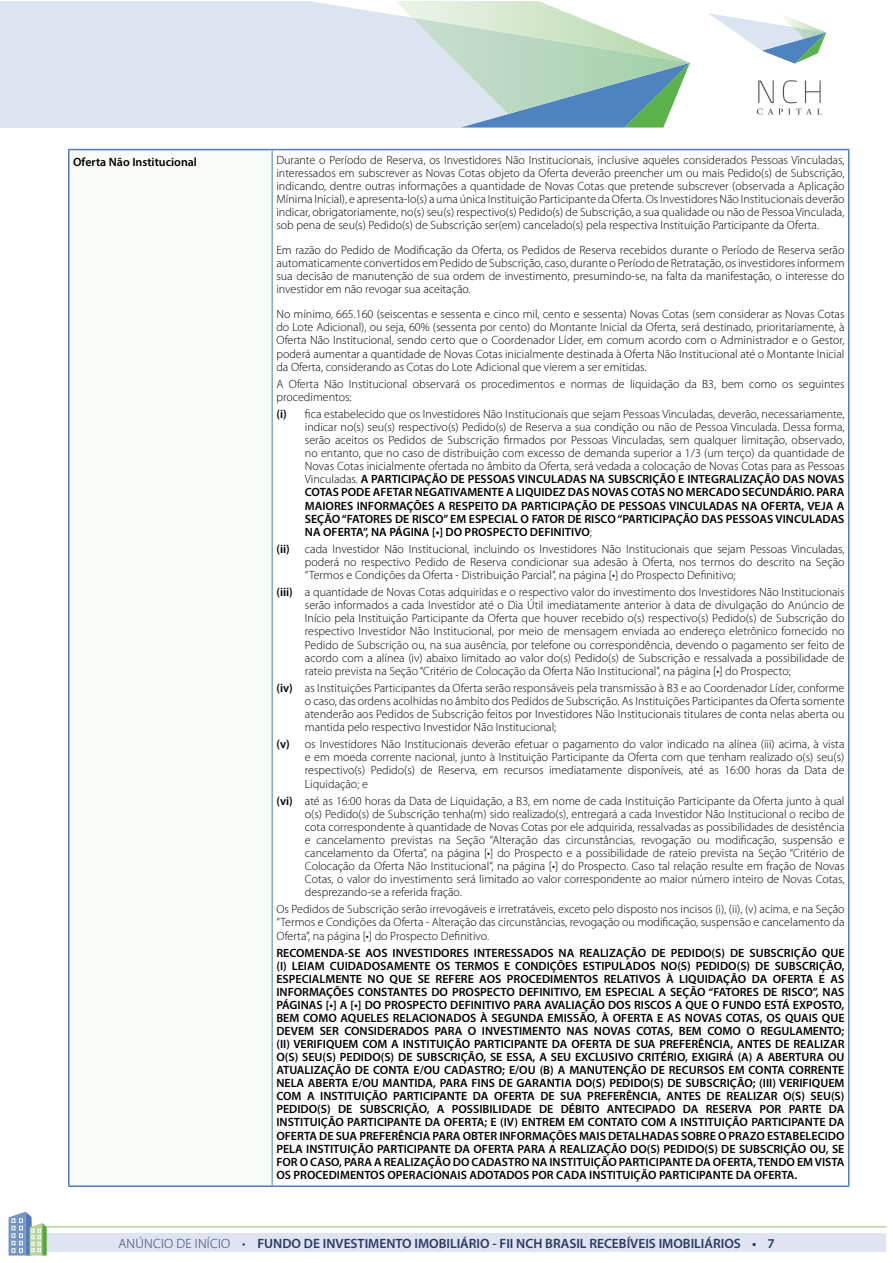
<style>
.page{position:relative;width:893px;height:1263px;background:#fff}
.page>*{position:absolute;margin:0;border:0;box-sizing:border-box;transform-origin:0 0}
.t1{font:600 13.5px "Myriad Pro";color:#2b3a63}
.t2{font:300 12px/13px "Myriad Pro";color:#000;text-align:justify}
.t3{font:600 12px/13px "Myriad Pro";color:#000;text-align:justify}
.s1{font-weight:600}
.s2{font-weight:300}
</style>
<div class="page">
<hr style="left:9px;top:1226px;width:877px;height:1px;background:#b7d49c">
<div style="left:32px;top:1233px;width:854px;height:19px;background:#dfe3f2"></div>
<svg style="left:9px;top:1211px;width:38px;height:44px"></svg>
<svg style="left:757px;top:80px;width:65px;height:35px"></svg>
<svg style="left:709px;top:13px;width:117px;height:51px"></svg>
<div style="left:0;top:1px;width:394px;height:127px;background:#dbe5f1"></div>
<svg style="left:394px;top:1px;width:296px;height:127px"></svg>
<div style="left:69px;top:150px;width:203px;height:1036px;background:#f9fbf6"></div>
<hr style="left:68px;top:149px;width:204px;height:1px;background:#4d7cb7">
<hr style="left:68px;top:150px;width:2px;height:1035px;background:#4d7cb7">
<hr style="left:272px;top:149px;width:577px;height:1px;background:#4d7cb7">
<hr style="left:848px;top:150px;width:1px;height:1035px;background:#4d7cb7">
<hr style="left:68px;top:1185px;width:204px;height:2px;background:#4d7cb7">
<hr style="left:272px;top:1185px;width:577px;height:2px;background:#4d7cb7">
<hr style="left:272px;top:150px;width:1px;height:1035px;background:#4d7cb7">
<p class="t3" style="left:73px;top:155px;width:125px">Oferta Não Institucional</p>
<p class="t2" style="left:276px;top:154px;width:570px">Durante o Período de Reserva, os Investidores Não Institucionais, inclusive aqueles considerados Pessoas Vinculadas, interessados em subscrever as Novas Cotas objeto da Oferta deverão preencher um ou mais Pedido(s) de Subscrição, indicando, dentre outras informações a quantidade de Novas Cotas que pretende subscrever (observada a Aplicação Mínima Inicial), e apresenta-lo(s) a uma única Instituição Participante da Oferta. Os Investidores Não Institucionais deverão indicar, obrigatoriamente, no(s) seu(s) respectivo(s) Pedido(s) de Subscrição, a sua qualidade ou não de Pessoa Vinculada, sob pena de seu(s) Pedido(s) de Subscrição ser(em) cancelado(s) pela respectiva Instituição Participante da Oferta.</p>
<p class="t2" style="left:276px;top:244px;width:570px">Em razão do Pedido de Modificação da Oferta, os Pedidos de Reserva recebidos durante o Período de Reserva serão automaticamente convertidos em Pedido de Subscrição, caso, durante o Período de Retratação, os investidores informem sua decisão de manutenção de sua ordem de investimento, presumindo-se, na falta da manifestação, o interesse do investidor em não revogar sua aceitação.</p>
<p class="t2" style="left:276px;top:308px;width:570px">No mínimo, 665.160 (seiscentas e sessenta e cinco mil, cento e sessenta) Novas Cotas (sem considerar as Novas Cotas do Lote Adicional), ou seja, 60% (sessenta por cento) do Montante Inicial da Oferta, será destinado, prioritariamente, à Oferta Não Institucional, sendo certo que o Coordenador Líder, em comum acordo com o Administrador e o Gestor, poderá aumentar a quantidade de Novas Cotas inicialmente destinada à Oferta Não Institucional até o Montante Inicial da Oferta, considerando as Cotas do Lote Adicional que vierem a ser emitidas.</p>
<p class="t2" style="left:276px;top:377px;width:570px">A Oferta Não Institucional observará os procedimentos e normas de liquidação da B3, bem como os seguintes procedimentos:</p>
<p class="t2" style="left:305px;top:408px;width:541px;text-indent:-28px"><span class="s1">(i)</span> fica estabelecido que os Investidores Não Institucionais que sejam Pessoas Vinculadas, deverão, necessariamente, indicar no(s) seu(s) respectivo(s) Pedido(s) de Reserva a sua condição ou não de Pessoa Vinculada. Dessa forma, serão aceitos os Pedidos de Subscrição firmados por Pessoas Vinculadas, sem qualquer limitação, observado, no entanto, que no caso de distribuição com excesso de demanda superior a 1/3 (um terço) da quantidade de Novas Cotas inicialmente ofertada no âmbito da Oferta, será vedada a colocação de Novas Cotas para as Pessoas Vinculadas. <span class="s1">A PARTICIPAÇÃO DE PESSOAS VINCULADAS NA SUBSCRIÇÃO E INTEGRALIZAÇÃO DAS NOVAS COTAS PODE AFETAR NEGATIVAMENTE A LIQUIDEZ DAS NOVAS COTAS NO MERCADO SECUNDÁRIO. PARA MAIORES INFORMAÇÕES A RESPEITO DA PARTICIPAÇÃO DE PESSOAS VINCULADAS NA OFERTA, VEJA A SEÇÃO “FATORES DE RISCO” EM ESPECIAL O FATOR DE RISCO “PARTICIPAÇÃO DAS PESSOAS VINCULADAS NA OFERTA”, NA PÁGINA [•] DO PROSPECTO DEFINITIVO</span>;</p>
<p class="t2" style="left:305px;top:543px;width:541px;text-indent:-28px"><span class="s1">(ii)</span> cada Investidor Não Institucional, incluindo os Investidores Não Institucionais que sejam Pessoas Vinculadas, poderá no respectivo Pedido de Reserva condicionar sua adesão à Oferta, nos termos do descrito na Seção “Termos e Condições da Oferta - Distribuição Parcial”, na página [•] do Prospecto Definitivo;</p>
<p class="t2" style="left:305px;top:586px;width:541px;text-indent:-28px"><span class="s1">(iii)</span> a quantidade de Novas Cotas adquiridas e o respectivo valor do investimento dos Investidores Não Institucionais serão informados a cada Investidor até o Dia Útil imediatamente anterior à data de divulgação do Anúncio de Início pela Instituição Participante da Oferta que houver recebido o(s) respectivo(s) Pedido(s) de Subscrição do respectivo Investidor Não Institucional, por meio de mensagem enviada ao endereço eletrônico fornecido no Pedido de Subscrição ou, na sua ausência, por telefone ou correspondência, devendo o pagamento ser feito de acordo com a alínea (iv) abaixo limitado ao valor do(s) Pedido(s) de Subscrição e ressalvada a possibilidade de rateio prevista na Seção “Critério de Colocação da Oferta Não Institucional”, na página [•] do Prospecto;</p>
<p class="t2" style="left:305px;top:682px;width:541px;text-indent:-28px"><span class="s1">(iv)</span> as Instituições Participantes da Oferta serão responsáveis pela transmissão à B3 e ao Coordenador Líder, conforme o caso, das ordens acolhidas no âmbito dos Pedidos de Subscrição. As Instituições Participantes da Oferta somente atenderão aos Pedidos de Subscrição feitos por Investidores Não Institucionais titulares de conta nelas aberta ou mantida pelo respectivo Investidor Não Institucional;</p>
<p class="t2" style="left:305px;top:738px;width:541px;text-indent:-28px"><span class="s1">(v)</span> os Investidores Não Institucionais deverão efetuar o pagamento do valor indicado na alínea (iii) acima, à vista e em moeda corrente nacional, junto à Instituição Participante da Oferta com que tenham realizado o(s) seu(s) respectivo(s) Pedido(s) de Reserva, em recursos imediatamente disponíveis, até as 16:00 horas da Data de Liquidação; e</p>
<p class="t2" style="left:305px;top:794px;width:541px;text-indent:-28px"><span class="s1">(vi)</span> até as 16:00 horas da Data de Liquidação, a B3, em nome de cada Instituição Participante da Oferta junto à qual o(s) Pedido(s) de Subscrição tenha(m) sido realizado(s), entregará a cada Investidor Não Institucional o recibo de cota correspondente à quantidade de Novas Cotas por ele adquirida, ressalvadas as possibilidades de desistência e cancelamento previstas na Seção “Alteração das circunstâncias, revogação ou modificação, suspensão e cancelamento da Oferta”, na página [•] do Prospecto e a possibilidade de rateio prevista na Seção “Critério de Colocação da Oferta Não Institucional”, na página [•] do Prospecto. Caso tal relação resulte em fração de Novas Cotas, o valor do investimento será limitado ao valor correspondente ao maior número inteiro de Novas Cotas, desprezando-se a referida fração.</p>
<p class="t2" style="left:276px;top:903px;width:570px">Os Pedidos de Subscrição serão irrevogáveis e irretratáveis, exceto pelo disposto nos incisos (i), (ii), (v) acima, e na Seção “Termos e Condições da Oferta - Alteração das circunstâncias, revogação ou modificação, suspensão e cancelamento da Oferta”, na página [•] do Prospecto Definitivo.</p>
<p class="t3" style="left:276px;top:946px;width:570px">RECOMENDA-SE AOS INVESTIDORES INTERESSADOS NA REALIZAÇÃO DE PEDIDO(S) DE SUBSCRIÇÃO QUE (I) LEIAM CUIDADOSAMENTE OS TERMOS E CONDIÇÕES ESTIPULADOS NO(S) PEDIDO(S) DE SUBSCRIÇÃO, ESPECIALMENTE NO QUE SE REFERE AOS PROCEDIMENTOS RELATIVOS À LIQUIDAÇÃO DA OFERTA E AS INFORMAÇÕES CONSTANTES DO PROSPECTO DEFINITIVO, EM ESPECIAL A SEÇÃO “FATORES DE RISCO”, NAS PÁGINAS [•] A [•] DO PROSPECTO DEFINITIVO PARA AVALIAÇÃO DOS RISCOS A QUE O FUNDO ESTÁ EXPOSTO, BEM COMO AQUELES RELACIONADOS À SEGUNDA EMISSÃO, À OFERTA E AS NOVAS COTAS, OS QUAIS QUE DEVEM SER CONSIDERADOS PARA O INVESTIMENTO NAS NOVAS COTAS, BEM COMO O REGULAMENTO; (II) VERIFIQUEM COM A INSTITUIÇÃO PARTICIPANTE DA OFERTA DE SUA PREFERÊNCIA, ANTES DE REALIZAR O(S) SEU(S) PEDIDO(S) DE SUBSCRIÇÃO, SE ESSA, A SEU EXCLUSIVO CRITÉRIO, EXIGIRÁ (A) A ABERTURA OU ATUALIZAÇÃO DE CONTA E/OU CADASTRO; E/OU (B) A MANUTENÇÃO DE RECURSOS EM CONTA CORRENTE NELA ABERTA E/OU MANTIDA, PARA FINS DE GARANTIA DO(S) PEDIDO(S) DE SUBSCRIÇÃO; (III) VERIFIQUEM COM A INSTITUIÇÃO PARTICIPANTE DA OFERTA DE SUA PREFERÊNCIA, ANTES DE REALIZAR O(S) SEU(S)<br>PEDIDO(S) DE SUBSCRIÇÃO, A POSSIBILIDADE DE DÉBITO ANTECIPADO DA RESERVA POR PARTE DA INSTITUIÇÃO PARTICIPANTE DA OFERTA; E (IV) ENTREM EM CONTATO COM A INSTITUIÇÃO PARTICIPANTE DA OFERTA DE SUA PREFERÊNCIA PARA OBTER INFORMAÇÕES MAIS DETALHADAS SOBRE O PRAZO ESTABELECIDO PELA INSTITUIÇÃO PARTICIPANTE DA OFERTA PARA A REALIZAÇÃO DO(S) PEDIDO(S) DE SUBSCRIÇÃO OU, SE FOR O CASO, PARA A REALIZAÇÃO DO CADASTRO NA INSTITUIÇÃO PARTICIPANTE DA OFERTA, TENDO EM VISTA OS PROCEDIMENTOS OPERACIONAIS ADOTADOS POR CADA INSTITUIÇÃO PARTICIPANTE DA OFERTA.</p>
<p class="t1" style="left:118px;top:1235px;width:658px"><span class="s2">ANÚNCIO DE INÍCIO •</span> FUNDO DE INVESTIMENTO IMOBILIÁRIO - FII NCH BRASIL RECEBÍVEIS IMOBILIÁRIOS • 7</p>
</div>
